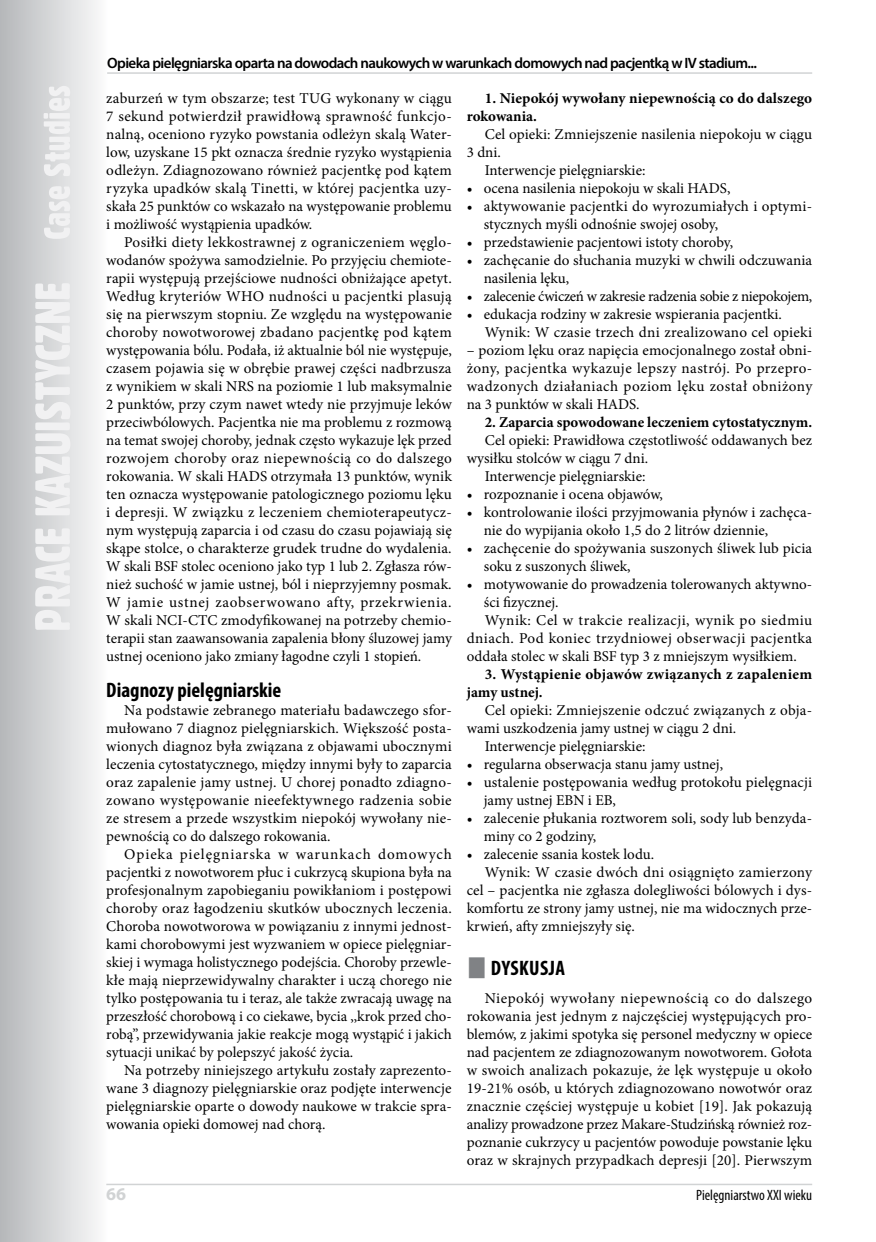
<style>
.page{position:relative;width:876px;height:1242px;background:#fff}
.page>*{position:absolute;margin:0;border:0;box-sizing:border-box;transform-origin:0 0}
.t1{font:700 condensed 21px "Myriad Pro";color:#000}
.t2{font:700 18px "Myriad Pro";color:#d1d3d4}
.t3{font:15px/18px "Minion Pro";color:#000;text-align:justify}
.t4{font:600 15px "Myriad Pro";letter-spacing:-.025em;color:#000}
.t5{font:700 15px/18px "Minion Pro";letter-spacing:.005em;color:#000}
.t6{font:15px "Minion Pro";letter-spacing:-.02em;color:#000}
.t7{font:15px "Minion Pro";letter-spacing:.025em;color:#000}
.t8{font:15px "Minion Pro";letter-spacing:.03em;color:#000}
.t9{font:15px "Minion Pro";letter-spacing:.02em;color:#000}
.t10{font:condensed 15px "Myriad Pro";color:#000}
</style>
<div class="page">
<svg style="left:0;top:0;width:108px;height:1242px"></svg>
<svg style="left:35px;top:86px;width:35px;height:544px"></svg>
<hr style="left:106px;top:1183px;width:706px;height:2px;background:#d1d3d4">
<hr style="left:107px;top:72px;width:705px;height:2px;background:#d1d3d4">
<div style="left:107px;top:56px;width:704px;height:16px;background:#fff"></div>
<p class="t4" style="left:107px;top:53px;width:672px">Evidence-based nursing home care for a patient with st ge IV non-small cell lung cancer with coexisting ...</p>
<p class="t3" style="left:106px;top:89px;width:347px">zaburzeń w tym obszarze; test TUG wykonany w ciągu 7 sekund potwierdził prawidłową sprawność funkcjo&shy;nalną, oceniono ryzyko powstania odleżyn skalą Water&shy;low, uzyskane 15 pkt oznacza średnie ryzyko wystąpienia odleżyn. Zdiagnozowano również pacjentkę pod kątem ryzyka upadków skalą Tinetti, w której pacjentka uzy&shy;skała 25 punktów co wskazało na występowanie problemu i możliwość wystąpienia upadków.</p>
<p class="t3" style="left:106px;top:233px;width:347px;text-indent:18px">Posiłki diety lekkostrawnej z ograniczeniem węglo&shy;wodanów spożywa samodzielnie. Po przyjęciu chemiote&shy;rapii występują przejściowe nudności obniżające apetyt.<br>Według kryteriów WHO nudności u pacjentki plasują się na pierwszym stopniu. Ze względu na występowanie choroby nowotworowej zbadano pacjentkę pod kątem występowania bólu. Podała, iż aktualnie ból nie występuje, czasem pojawia się w obrębie prawej części nadbrzusza z wynikiem w skali NRS na poziomie 1 lub maksymalnie 2 punktów, przy czym nawet wtedy nie przyjmuje leków przeciwbólowych. Pacjentka nie ma problemu z rozmową na temat swojej choroby, jednak często wykazuje lęk przed rozwojem choroby oraz niepewnością co do dalszego rokowania. W skali HADS otrzymała 13 punktów, wynik ten oznacza występowanie patologicznego poziomu lęku i depresji. W związku z leczeniem chemioterapeutycz&shy;nym występują zaparcia i od czasu do czasu pojawiają się skąpe stolce, o charakterze grudek trudne do wydalenia.<br>W skali BSF stolec oceniono jako typ 1 lub 2. Zgłasza rów&shy;nież suchość w jamie ustnej, ból i nieprzyjemny posmak.<br>W jamie ustnej zaobserwowano afty, przekrwienia.<br>W skali NCI-CTC zmodyfikowanej na potrzeby chemio&shy;terapii stan zaawansowania zapalenia błony śluzowej jamy ustnej oceniono jako zmiany łagodne czyli 1 stopień.</p>
<h1 class="t1" style="left:106px;top:677px;width:177px">Diagnozy pielęgniarskie</h1>
<p class="t3" style="left:106px;top:701px;width:347px;text-indent:18px">Na podstawie zebranego materiału badawczego sfor&shy;mułowano 7 diagnoz pielęgniarskich. Większość posta&shy;wionych diagnoz była związana z objawami ubocznymi leczenia cytostatycznego, między innymi były to zaparcia oraz zapalenie jamy ustnej. U chorej ponadto zdiagno&shy;zowano występowanie nieefektywnego radzenia sobie ze stresem a przede wszystkim niepokój wywołany nie&shy;pewnością co do dalszego rokowania.</p>
<p class="t3" style="left:106px;top:845px;width:347px;text-indent:18px">Opieka pielęgniarska w warunkach domowych pacjentki z nowotworem płuc i cukrzycą skupiona była na profesjonalnym zapobieganiu powikłaniom i postępowi choroby oraz łagodzeniu skutków ubocznych leczenia.<br>Choroba nowotworowa w powiązaniu z innymi jednost&shy;kami chorobowymi jest wyzwaniem w opiece pielęgniar&shy;skiej i wymaga holistycznego podejścia. Choroby przewle&shy;kłe mają nieprzewidywalny charakter i uczą chorego nie tylko postępowania tu i teraz, ale także zwracają uwagę na przeszłość chorobową i co ciekawe, bycia ,,krok przed cho&shy;robą”, przewidywania jakie reakcje mogą wystąpić i jakich sytuacji unikać by polepszyć jakość życia.</p>
<p class="t3" style="left:106px;top:1061px;width:347px;text-indent:18px">Na potrzeby niniejszego artykułu zostały zaprezento&shy;wane 3 diagnozy pielęgniarskie oraz podjęte interwencje pielęgniarskie oparte o dowody naukowe w trakcie spra&shy;wowania opieki domowej nad chorą.</p>
<p class="t4" style="left:107px;top:53px;width:651px">Opieka pielęgniarska oparta na dowodach naukowych w warunkach domowych nad pacjentką w IV stadium...</p>
<p class="t5" style="left:467px;top:89px;width:347px;text-indent:18px">1. Niepokój wywołany niepewnością co do dalszego rokowania.</p>
<p class="t3" style="left:485px;top:125px;width:329px">Cel opieki: Zmniejszenie nasilenia niepokoju w ciągu</p>
<p class="t3" style="left:467px;top:143px;width:36px">3 dni.</p>
<p class="t3" style="left:485px;top:161px;width:162px">Interwencje pielęgniarskie:</p>
<p class="t3" style="left:467px;top:179px;width:265px">• ocena nasilenia niepokoju w skali HADS,</p>
<p class="t3" style="left:484px;top:197px;width:330px;text-indent:-17px">• aktywowanie pacjentki do wyrozumiałych i optymi&shy;stycznych myśli odnośnie swojej osoby,</p>
<p class="t3" style="left:467px;top:233px;width:268px">• przedstawienie pacjentowi istoty choroby,</p>
<p class="t3" style="left:484px;top:251px;width:330px;text-indent:-17px">• zachęcanie do słuchania muzyki w chwili odczuwania nasilenia lęku,</p>
<p class="t6" style="left:467px;top:286px;width:347px">• zalecenie ćwiczeń w zakresie radzenia sobie z niepokojem,</p>
<p class="t3" style="left:485px;top:305px;width:329px;text-indent:-18px">• edukacja rodziny w zakresie wspierania pacjentki.<br>Wynik: W czasie trzech dni zrealizowano cel opieki</p>
<p class="t3" style="left:467px;top:341px;width:347px">– poziom lęku oraz napięcia emocjonalnego został obni&shy;żony, pacjentka wykazuje lepszy nastrój. Po przepro&shy;wadzonych działaniach poziom lęku został obniżony na 3 punktów w skali HADS.</p>
<p class="t5" style="left:485px;top:413px;width:329px">2. Zaparcia spowodowane leczeniem cytostatycznym.</p>
<p class="t3" style="left:485px;top:431px;width:329px">Cel opieki: Prawidłowa częstotliwość oddawanych bez</p>
<p class="t3" style="left:467px;top:449px;width:183px">wysiłku stolców w ciągu 7 dni.</p>
<p class="t3" style="left:485px;top:467px;width:162px">Interwencje pielęgniarskie:</p>
<p class="t3" style="left:467px;top:485px;width:198px">• rozpoznanie i ocena objawów,</p>
<p class="t3" style="left:484px;top:503px;width:330px;text-indent:-17px">• kontrolowanie ilości przyjmowania płynów i zachęca&shy;nie do wypijania około 1,5 do 2 litrów dziennie,</p>
<p class="t3" style="left:484px;top:539px;width:330px;text-indent:-17px">• zachęcenie do spożywania suszonych śliwek lub picia soku z suszonych śliwek,</p>
<p class="t3" style="left:467px;top:575px;width:347px">• motywowanie do prowadzenia tolerowanych aktywno-</p>
<p class="t3" style="left:484px;top:593px;width:76px">ści fizycznej.</p>
<p class="t8" style="left:485px;top:610px;width:329px">Wynik: Cel w trakcie realizacji, wynik po siedmiu</p>
<p class="t7" style="left:467px;top:628px;width:347px">dniach. Pod koniec trzydniowej obserwacji pacjentka</p>
<p class="t3" style="left:467px;top:647px;width:332px">oddała stolec w skali BSF typ 3 z mniejszym wysiłkiem.</p>
<p class="t5" style="left:467px;top:665px;width:347px;text-indent:18px">3. Wystąpienie objawów związanych z zapaleniem jamy ustnej.</p>
<p class="t3" style="left:485px;top:701px;width:329px">Cel opieki: Zmniejszenie odczuć związanych z obja-</p>
<p class="t3" style="left:467px;top:719px;width:271px">wami uszkodzenia jamy ustnej w ciągu 2 dni.</p>
<p class="t3" style="left:485px;top:737px;width:162px">Interwencje pielęgniarskie:</p>
<p class="t3" style="left:467px;top:755px;width:258px">• regularna obserwacja stanu jamy ustnej,</p>
<p class="t3" style="left:484px;top:773px;width:330px;text-indent:-17px">• ustalenie postępowania według protokołu pielęgnacji jamy ustnej EBN i EB,</p>
<p class="t3" style="left:484px;top:809px;width:330px;text-indent:-17px">• zalecenie płukania roztworem soli, sody lub benzyda&shy;miny co 2 godziny,</p>
<p class="t3" style="left:467px;top:845px;width:189px">• zalecenie ssania kostek lodu.</p>
<p class="t9" style="left:485px;top:862px;width:329px">Wynik: W czasie dwóch dni osiągnięto zamierzony</p>
<p class="t3" style="left:467px;top:881px;width:347px">cel – pacjentka nie zgłasza dolegliwości bólowych i dys-</p>
<p class="t3" style="left:467px;top:899px;width:347px">komfortu ze strony jamy ustnej, nie ma widocznych prze-</p>
<p class="t3" style="left:467px;top:917px;width:170px">krwień, afty zmniejszyły się.</p>
<h1 class="t1" style="left:491px;top:954px;width:75px">dyskusja</h1>
<p class="t3" style="left:467px;top:989px;width:347px;text-indent:18px">Niepokój wywołany niepewnością co do dalszego rokowania jest jednym z najczęściej występujących pro&shy;blemów, z jakimi spotyka się personel medyczny w opiece nad pacjentem ze zdiagnozowanym nowotworem. Gołota w swoich analizach pokazuje, że lęk występuje u około 19-21% osób, u których zdiagnozowano nowotwór oraz znacznie częściej występuje u kobiet [19]. Jak pokazują analizy prowadzone przez Makare-Studzińską również roz&shy;poznanie cukrzycy u pacjentów powoduje powstanie lęku oraz w skrajnych przypadkach depresji [20]. Pierwszym</p>
<p class="t2" style="left:106px;top:1182px;width:21px">66</p>
<p class="t10" style="left:696px;top:1186px;width:118px">Pielęgniarstwo XXI wieku</p>
</div>
